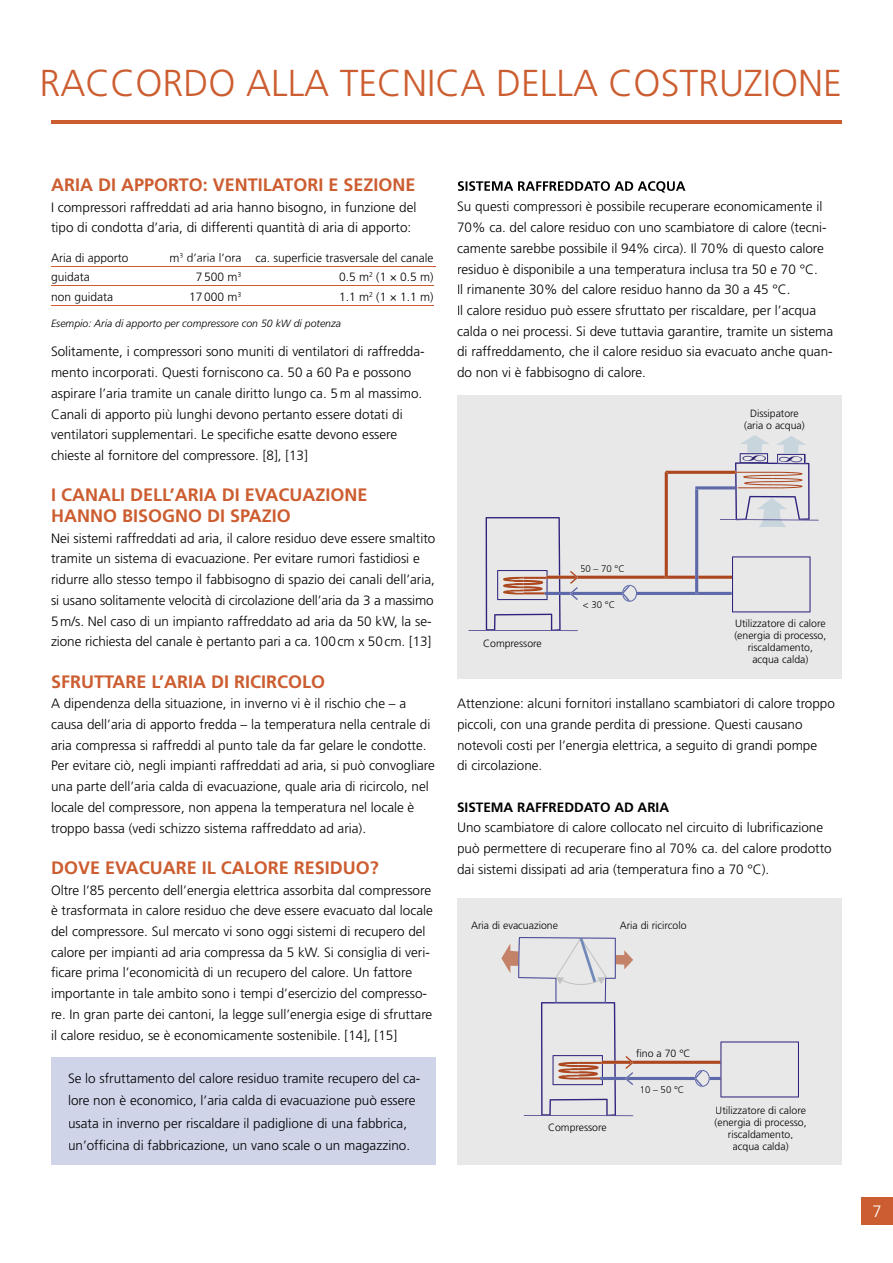
<style>
.page{position:relative;width:893px;height:1263px;background:#fff}
.page>*{position:absolute;margin:0;border:0;box-sizing:border-box;transform-origin:0 0}
.t1{font:300 37.5px "Frutiger";color:#cc5d30}
.t2{font:700 18px/20.7px "Frutiger";color:#cc5d30}
.t3{font:300 16.5px "Frutiger";color:#fff}
.t4{font:14.55px "Franklin Gothic";color:#271c6d;scale:2.41 1}
.t5{font:300 13.5px/20.7px "Frutiger";color:#000}
.t6{font:700 13.5px "Frutiger";color:#000}
.t7{font:300 12px "Frutiger";color:#000}
.t8{font:300 10.5px/12px "Frutiger";color:#000;text-align:center}
.t9{font:italic 300 10.5px "Frutiger";color:#000}
.t10{font:300 9.6px "Frutiger LT Pro";color:#0b0a07}
</style>
<div class="page">
<div style="left:457px;top:395px;width:385px;height:283px;background:#e8e8e8"></div>
<div style="left:861px;top:1197px;width:32px;height:28px;background:#cc5d30"></div>
<hr style="left:51px;top:121px;width:791px;height:3px;background:#cc5d30">
<svg style="left:458px;top:181px;width:227px;height:12px"></svg>
<div style="left:51px;top:1057px;width:385px;height:107px;background:#cfd4e9"></div>
<hr style="left:51px;top:266px;width:385px;height:1px;background:#cc5d30">
<hr style="left:51px;top:285px;width:383px;height:1px;background:#cc5d30">
<hr style="left:51px;top:305px;width:383px;height:1px;background:#cc5d30">
<svg style="left:468px;top:435px;width:351px;height:196px"></svg>
<div style="left:457px;top:898px;width:385px;height:266px;background:#e8e8e8"></div>
<div style="left:736px;top:619px;width:89px;height:8px;background:#e8e8e8"></div>
<svg style="left:501px;top:937px;width:298px;height:179px"></svg>
<div style="left:641px;top:1086px;width:42px;height:7px;background:#e8e8e8"></div>
<div style="left:636px;top:1049px;width:67px;height:8px;background:#e8e8e8"></div>
<hr style="left:636px;top:1048px;width:53px;height:1px;background:#e8e8e8">
<div style="left:716px;top:1106px;width:89px;height:8px;background:#e8e8e8"></div>
<img style="left:558px;top:1062px;width:21px;height:17px">
<img style="left:503px;top:577px;width:21px;height:17px">
<h1 class="t1" style="left:40px;top:62px;width:804px">RACCORDO ALLA TECNICA DELLA COSTRUZIONE</h1>
<h2 class="t2" style="left:51px;top:174px;width:366px">ARIA DI APPORTO: VENTILATORI E SEZIONE</h2>
<p class="t5" style="left:51px;top:197px;width:367px">I compressori raffreddati ad aria hanno bisogno, in funzione del tipo di condotta d’aria, di differenti quantità di aria di apporto:</p>
<p class="t7" style="left:51px;top:251px;width:79px">Aria di apporto</p>
<p class="t7" style="left:170px;top:251px;width:265px">m<sup>3</sup> d’aria l’ora ca. superficie trasversale del canale</p>
<p class="t7" style="left:51px;top:270px;width:40px">guidata</p>
<p class="t7" style="left:196px;top:270px;width:47px">7 500 m<sup>3</sup></p>
<p class="t7" style="left:339px;top:270px;width:96px">0.5 m<sup>2</sup> (1 × 0.5 m)</p>
<p class="t7" style="left:51px;top:290px;width:64px">non guidata</p>
<p class="t7" style="left:189px;top:290px;width:54px">17 000 m<sup>3</sup></p>
<p class="t7" style="left:339px;top:290px;width:96px">1.1 m<sup>2</sup> (1 × 1.1 m)</p>
<p class="t9" style="left:51px;top:317px;width:291px">Esempio: Aria di apporto per compressore con 50 kW di potenza</p>
<p class="t5" style="left:51px;top:342px;width:375px">Solitamente, i compressori sono muniti di ventilatori di raffredda&shy;mento incorporati. Questi forniscono ca. 50 a 60 Pa e possono aspirare l’aria tramite un canale diritto lungo ca. 5m al massimo.<br>Canali di apporto più lunghi devono pertanto essere dotati di ventilatori supplementari. Le specifiche esatte devono essere chieste al fornitore del compressore. [8], [13]</p>
<h2 class="t2" style="left:51px;top:485px;width:318px">I CANALI DELL’ARIA DI EVACUAZIONE<br>HANNO BISOGNO DI SPAZIO</h2>
<p class="t5" style="left:51px;top:528px;width:386px">Nei sistemi raffreddati ad aria, il calore residuo deve essere smaltito tramite un sistema di evacuazione. Per evitare rumori fastidiosi e ridurre allo stesso tempo il fabbisogno di spazio dei canali dell’aria, si usano solitamente velocità di circolazione dell’aria da 3 a massimo 5m/s. Nel caso di un impianto raffreddato ad aria da 50 kW, la se&shy;zione richiesta del canale è pertanto pari a ca. 100cm x 50cm. [13]</p>
<h2 class="t2" style="left:51px;top:671px;width:276px">SFRUTTARE L’ARIA DI RICIRCOLO</h2>
<p class="t5" style="left:51px;top:693px;width:385px">A dipendenza della situazione, in inverno vi è il rischio che – a causa dell’aria di apporto fredda – la temperatura nella centrale di aria compressa si raffreddi al punto tale da far gelare le condotte.<br>Per evitare ciò, negli impianti raffreddati ad aria, si può convogliare una parte dell’aria calda di evacuazione, quale aria di ricircolo, nel locale del compressore, non appena la temperatura nel locale è troppo bassa (vedi schizzo sistema raffreddato ad aria).</p>
<h2 class="t2" style="left:51px;top:857px;width:329px">DOVE EVACUARE IL CALORE RESIDUO?</h2>
<p class="t5" style="left:51px;top:880px;width:383px">Oltre l’85 percento dell’energia elettrica assorbita dal compressore è trasformata in calore residuo che deve essere evacuato dal locale del compressore. Sul mercato vi sono oggi sistemi di recupero del calore per impianti ad aria compressa da 5 kW. Si consiglia di veri&shy;ficare prima l’economicità di un recupero del calore. Un fattore importante in tale ambito sono i tempi d’esercizio del compresso&shy;re. In gran parte dei cantoni, la legge sull’energia esige di sfruttare il calore residuo, se è economicamente sostenibile. [14], [15]</p>
<p class="t5" style="left:68px;top:1067px;width:354px;line-height:22.5px">Se lo sfruttamento del calore residuo tramite recupero del ca&shy;lore non è economico, l’aria calda di evacuazione può essere usata in inverno per riscaldare il padiglione di una fabbrica, un’officina di fabbricazione, un vano scale o un magazzino.</p>
<p class="t5" style="left:457px;top:197px;width:378px">Su questi compressori è possibile recuperare economicamente il 70% ca. del calore residuo con uno scambiatore di calore (tecni&shy;camente sarebbe possibile il 94% circa). Il 70% di questo calore residuo è disponibile a una temperatura inclusa tra 50 e 70 °C.<br>Il rimanente 30% del calore residuo hanno da 30 a 45 °C.<br>Il calore residuo può essere sfruttato per riscaldare, per l’acqua calda o nei processi. Si deve tuttavia garantire, tramite un sistema di raffreddamento, che il calore residuo sia evacuato anche quan&shy;do non vi è fabbisogno di calore.</p>
<p class="t8" style="left:744px;top:407px;width:62px">Dissipatore (aria o acqua)</p>
<p class="t8" style="left:483px;top:637px;width:60px">Compressore</p>
<p class="t10" style="left:580px;top:563px;width:46px">50 – 70 °C</p>
<p class="t10" style="left:583px;top:599px;width:34px">&lt; 30 °C</p>
<p class="t4" style="left:742px;top:448px;width:27px">∞ ∞</p>
<p class="t8" style="left:734px;top:618px;width:94px">Utilizzatore di calore (energia di processo, riscaldamento, acqua calda)</p>
<p class="t5" style="left:457px;top:693px;width:379px">Attenzione: alcuni fornitori installano scambiatori di calore troppo piccoli, con una grande perdita di pressione. Questi causano notevoli costi per l’energia elettrica, a seguito di grandi pompe<br>di circolazione.</p>
<p class="t6" style="left:457px;top:799px;width:213px">SISTEMA RAFFREDDATO AD ARIA</p>
<p class="t5" style="left:457px;top:818px;width:376px">Uno scambiatore di calore collocato nel circuito di lubrificazione può permettere di recuperare fino al 70% ca. del calore prodotto dai sistemi dissipati ad aria (temperatura fino a 70 °C).</p>
<p class="t8" style="left:471px;top:919px;width:88px">Aria di evacuazione</p>
<p class="t8" style="left:620px;top:919px;width:68px">Aria di ricircolo</p>
<p class="t8" style="left:636px;top:1047px;width:56px">fino a 70 °C</p>
<p class="t8" style="left:548px;top:1121px;width:60px">Compressore</p>
<p class="t10" style="left:640px;top:1084px;width:46px">10 – 50 °C</p>
<p class="t8" style="left:715px;top:1104px;width:94px">Utilizzatore di calore (energia di processo, riscaldamento, acqua calda)</p>
<p class="t3" style="left:872px;top:1202px;width:11px">7</p>
</div>
